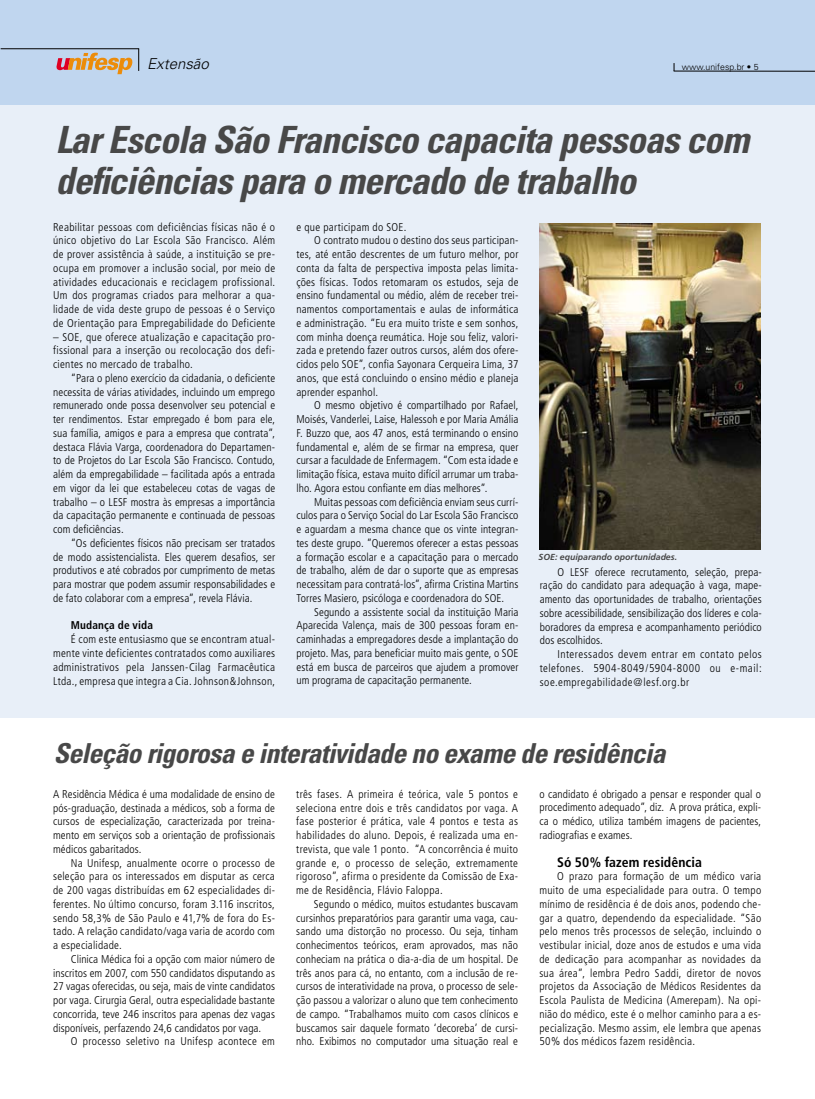
<style>
.page{position:relative;width:815px;height:1099px;background:#fff}
.page>*{position:absolute;margin:0;border:0;box-sizing:border-box;transform-origin:0 0}
.t1{font:italic 700 condensed 37.5px/41.2px "Univers";letter-spacing:-.025em;color:#484848}
.t2{font:italic 700 condensed 27.5px "Univers";letter-spacing:-.02em;color:#484848}
.t3{font:italic 300 15px "Univers";color:#000}
.t4{font:700 condensed 13.75px "Frutiger";color:#000}
.t5{font:300 condensed 11.25px/13.8px "Frutiger";letter-spacing:.01em;color:#000;text-align:justify}
.t6{font:300 condensed 11.25px "Frutiger";letter-spacing:.03em;color:#000}
.t7{font:700 condensed 11.25px "Frutiger";letter-spacing:.015em;color:#000}
.t8{font:italic 700 8.75px "Frutiger";color:#484848}
.t9{font:300 8.75px "Univers";color:#000}
</style>
<div class="page">
<div style="left:1px;top:79px;width:814px;height:638px;background:#e8eff8"></div>
<div style="left:0;top:0;width:815px;height:105px;background:#c0d6ef"></div>
<hr style="left:1px;top:48px;width:138px;height:1px;background:#000">
<svg style="left:56px;top:49px;width:83px;height:25px"></svg>
<hr style="left:674px;top:71px;width:141px;height:1px;background:#000">
<img style="left:540px;top:223px;width:221px;height:326px">
<h3 class="t3" style="left:147px;top:55px;width:63px">Extensão</h3>
<p class="t9" style="left:682px;top:61px;width:78px">www.unifesp.br • 5</p>
<h1 class="t1" style="left:56px;top:118px;width:695px">Lar Escola São Francisco capacita pessoas com deficiências para o mercado de trabalho</h1>
<p class="t5" style="left:53px;top:220px;width:224px">Reabilitar pessoas com deficiências físicas não é o único objetivo do Lar Escola São Francisco. Além de prover assistência à saúde, a instituição se pre&shy;ocupa em promover a inclusão social, por meio de atividades educacionais e reciclagem profissional.<br>Um dos programas criados para melhorar a qua&shy;lidade de vida deste grupo de pessoas é o Serviço de Orientação para Empregabilidade do Deficiente</p>
<p class="t5" style="left:53px;top:330px;width:224px">– SOE, que oferece atualização e capacitação pro&shy;fissional para a inserção ou recolocação dos defi&shy;cientes no mercado de trabalho.</p>
<p class="t5" style="left:53px;top:371px;width:224px;text-indent:18px">“Para o pleno exercício da cidadania, o deficiente necessita de várias atividades, incluindo um emprego remunerado onde possa desenvolver seu potencial e ter rendimentos. Estar empregado é bom para ele, sua família, amigos e para a empresa que contrata”, destaca Flávia Varga, coordenadora do Departamen&shy;to de Projetos do Lar Escola São Francisco. Contudo, além da empregabilidade – facilitada após a entrada em vigor da lei que estabeleceu cotas de vagas de trabalho – o LESF mostra às empresas a importância da capacitação permanente e continuada de pessoas com deficiências.</p>
<p class="t5" style="left:53px;top:536px;width:224px;text-indent:18px">“Os deficientes físicos não precisam ser tratados de modo assistencialista. Eles querem desafios, ser produtivos e até cobrados por cumprimento de metas para mostrar que podem assumir responsabilidades e de fato colaborar com a empresa”, revela Flávia.</p>
<p class="t7" style="left:71px;top:619px;width:84px">Mudança de vida</p>
<p class="t5" style="left:53px;top:632px;width:224px;text-indent:18px">É com este entusiasmo que se encontram atual&shy;mente vinte deficientes contratados como auxiliares administrativos pela Janssen-Cilag Farmacêutica Ltda., empresa que integra a Cia. Johnson&amp;Johnson,</p>
<p class="t6" style="left:296px;top:220px;width:112px">e que participam do SOE.</p>
<p class="t5" style="left:314px;top:234px;width:206px">O contrato mudou o destino dos seus participan-</p>
<p class="t5" style="left:296px;top:247px;width:224px">tes, até então descrentes de um futuro melhor, por</p>
<p class="t5" style="left:296px;top:261px;width:224px">conta da falta de perspectiva imposta pelas limita-</p>
<p class="t5" style="left:296px;top:275px;width:224px">ções físicas. Todos retomaram os estudos, seja de</p>
<p class="t5" style="left:296px;top:289px;width:224px">ensino fundamental ou médio, além de receber trei-</p>
<p class="t5" style="left:296px;top:302px;width:223px">namentos comportamentais e aulas de informática</p>
<p class="t5" style="left:296px;top:316px;width:223px">e administração. “Eu era muito triste e sem sonhos,</p>
<p class="t5" style="left:296px;top:330px;width:224px">com minha doença reumática. Hoje sou feliz, valori-</p>
<p class="t5" style="left:296px;top:344px;width:224px">zada e pretendo fazer outros cursos, além dos ofere-</p>
<p class="t5" style="left:296px;top:357px;width:224px">cidos pelo SOE”, confia Sayonara Cerqueira Lima, 37</p>
<p class="t5" style="left:296px;top:371px;width:224px">anos, que está concluindo o ensino médio e planeja</p>
<p class="t5" style="left:296px;top:385px;width:83px">aprender espanhol.</p>
<p class="t5" style="left:314px;top:399px;width:206px">O mesmo objetivo é compartilhado por Rafael,</p>
<p class="t5" style="left:296px;top:412px;width:223px">Moisés, Vanderlei, Laise, Halessoh e por Maria Amália</p>
<p class="t5" style="left:296px;top:426px;width:223px">F. Buzzo que, aos 47 anos, está terminando o ensino</p>
<p class="t5" style="left:296px;top:440px;width:223px">fundamental e, além de se firmar na empresa, quer</p>
<p class="t5" style="left:296px;top:454px;width:223px">cursar a faculdade de Enfermagem. “Com esta idade e</p>
<p class="t5" style="left:296px;top:467px;width:224px">limitação física, estava muito difícil arrumar um traba-</p>
<p class="t5" style="left:296px;top:481px;width:193px">lho. Agora estou confiante em dias melhores”.</p>
<p class="t5" style="left:314px;top:495px;width:206px">Muitas pessoas com deficiência enviam seus currí-</p>
<p class="t5" style="left:296px;top:508px;width:224px">culos para o Serviço Social do Lar Escola São Francisco</p>
<p class="t5" style="left:296px;top:522px;width:224px">e aguardam a mesma chance que os vinte integran-</p>
<p class="t5" style="left:296px;top:536px;width:224px">tes deste grupo. ”Queremos oferecer a estas pessoas</p>
<p class="t5" style="left:296px;top:550px;width:223px">a formação escolar e a capacitação para o mercado</p>
<p class="t5" style="left:296px;top:563px;width:224px">de trabalho, além de dar o suporte que as empresas</p>
<p class="t5" style="left:296px;top:577px;width:224px">necessitam para contratá-los”, afirma Cristina Martins</p>
<p class="t5" style="left:296px;top:591px;width:209px">Torres Masiero, psicóloga e coordenadora do SOE.</p>
<p class="t5" style="left:314px;top:605px;width:206px">Segundo a assistente social da instituição Maria</p>
<p class="t5" style="left:296px;top:618px;width:224px">Aparecida Valença, mais de 300 pessoas foram en-</p>
<p class="t5" style="left:296px;top:632px;width:224px">caminhadas a empregadores desde a implantação do</p>
<p class="t5" style="left:296px;top:646px;width:224px">projeto. Mas, para beneficiar muito mais gente, o SOE</p>
<p class="t5" style="left:296px;top:660px;width:223px">está em busca de parceiros que ajudem a promover</p>
<p class="t5" style="left:296px;top:673px;width:177px">um programa de capacitação permanente.</p>
<p class="t8" style="left:539px;top:551px;width:140px">SOE: equiparando oportunidades.</p>
<p class="t5" style="left:540px;top:565px;width:224px;text-indent:18px">O LESF oferece recrutamento, seleção, prepa&shy;ração do candidato para adequação à vaga, mape&shy;amento das oportunidades de trabalho, orientações sobre acessibilidade, sensibilização dos líderes e cola&shy;boradores da empresa e acompanhamento periódico dos escolhidos.</p>
<p class="t5" style="left:540px;top:647px;width:224px;text-indent:18px">Interessados devem entrar em contato pelos telefones. 5904-8049/5904-8000 ou e-mail: soe.empregabilidade@lesf.org.br</p>
<h2 class="t2" style="left:54px;top:736px;width:613px">Seleção rigorosa e interatividade no exame de residência</h2>
<p class="t5" style="left:53px;top:787px;width:223px">A Residência Médica é uma modalidade de ensino de pós-graduação, destinada a médicos, sob a forma de cursos de especialização, caracterizada por treina&shy;mento em serviços sob a orientação de profissionais médicos gabaritados.</p>
<p class="t5" style="left:53px;top:856px;width:223px;text-indent:18px">Na Unifesp, anualmente ocorre o processo de seleção para os interessados em disputar as cerca de 200 vagas distribuídas em 62 especialidades di&shy;ferentes. No último concurso, foram 3.116 inscritos, sendo 58,3% de São Paulo e 41,7% de fora do Es&shy;tado. A relação candidato/vaga varia de acordo com a especialidade.</p>
<p class="t5" style="left:53px;top:952px;width:223px;text-indent:18px">Clinica Médica foi a opção com maior número de inscritos em 2007, com 550 candidatos disputando as 27 vagas oferecidas, ou seja, mais de vinte candidatos por vaga. Cirurgia Geral, outra especialidade bastante concorrida, teve 246 inscritos para apenas dez vagas disponíveis, perfazendo 24,6 candidatos por vaga.</p>
<p class="t5" style="left:71px;top:1034px;width:206px">O processo seletivo na Unifesp acontece em</p>
<p class="t5" style="left:296px;top:787px;width:223px">três fases. A primeira é teórica, vale 5 pontos e seleciona entre dois e três candidatos por vaga. A fase posterior é prática, vale 4 pontos e testa as habilidades do aluno. Depois, é realizada uma en&shy;trevista, que vale 1 ponto. “A concorrência é muito grande e, o processo de seleção, extremamente rigoroso”, afirma o presidente da Comissão de Exa&shy;me de Residência, Flávio Faloppa.</p>
<p class="t5" style="left:296px;top:897px;width:223px;text-indent:18px">Segundo o médico, muitos estudantes buscavam cursinhos preparatórios para garantir uma vaga, cau&shy;sando uma distorção no processo. Ou seja, tinham conhecimentos teóricos, eram aprovados, mas não conheciam na prática o dia-a-dia de um hospital. De três anos para cá, no entanto, com a inclusão de re&shy;cursos de interatividade na prova, o processo de sele&shy;ção passou a valorizar o aluno que tem conhecimento de campo. “Trabalhamos muito com casos clínicos e buscamos sair daquele formato ‘decoreba’ de cursi&shy;nho. Exibimos no computador uma situação real e</p>
<p class="t5" style="left:539px;top:787px;width:223px">o candidato é obrigado a pensar e responder qual o procedimento adequado”, diz. A prova prática, expli&shy;ca o médico, utiliza também imagens de pacientes, radiografias e exames.</p>
<p class="t4" style="left:557px;top:853px;width:146px">Só 50% fazem residência</p>
<p class="t5" style="left:539px;top:869px;width:223px;text-indent:18px">O prazo para formação de um médico varia muito de uma especialidade para outra. O tempo mínimo de residência é de dois anos, podendo che&shy;gar a quatro, dependendo da especialidade. “São pelo menos três processos de seleção, incluindo o vestibular inicial, doze anos de estudos e uma vida de dedicação para acompanhar as novidades da sua área”, lembra Pedro Saddi, diretor de novos projetos da Associação de Médicos Residentes da Escola Paulista de Medicina (Amerepam). Na opi&shy;nião do médico, este é o melhor caminho para a es&shy;pecialização. Mesmo assim, ele lembra que apenas 50% dos médicos fazem residência.</p>
</div>
